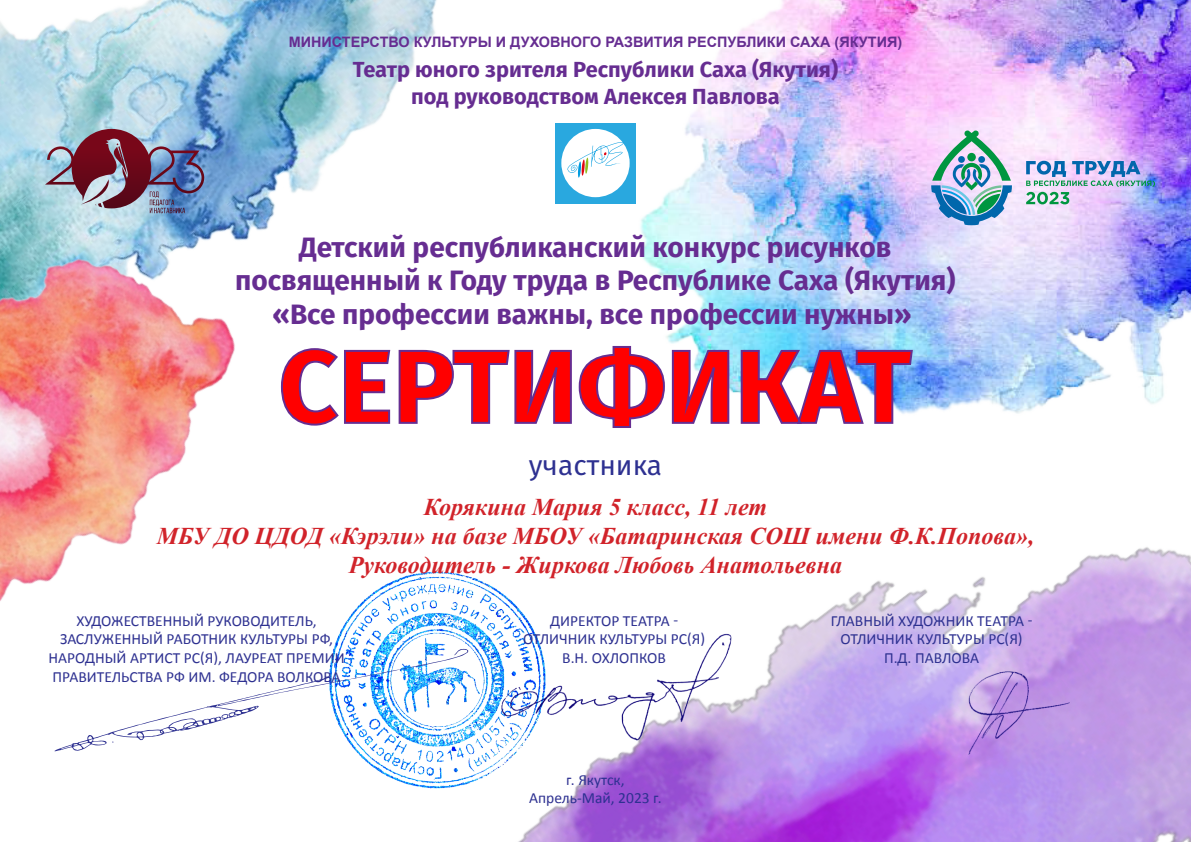
<style>
.page{position:relative;width:1191px;height:842px;background:#fff}
.page>*{position:absolute;margin:0;border:0;box-sizing:border-box;transform-origin:0 0}
.t1{font:700 103.8px "Fira Sans";color:#f00}
.t2{font:700 28px/33.6px "Fira Sans";color:#662d91;text-align:center}
.t3{font:28px "Fira Sans";color:#2e3191}
.t4{font:italic 700 24px "Times New Roman";color:#d1232a}
.t5{font:700 21.8px/26.2px "Fira Sans";color:#662d91;text-align:center}
.t6{font:15.6px/18.6px "Calibri";color:#2e3191;text-align:center}
.t7{font:700 14.4px "Arial";color:#662d91}
</style>
<div class="page">
<img style="left:334px;top:593px;width:38px;height:173px">
<img style="left:372px;top:547px;width:819px;height:295px">
<img style="left:0;top:0;width:560px;height:204px">
<img style="left:560px;top:0;width:631px;height:414px">
<svg style="left:54px;top:649px;width:414px;height:102px"></svg>
<div style="left:555px;top:123px;width:80px;height:80px;background:#29a8df"></div>
<div style="left:561px;top:129px;width:68px;height:68px;background:#fff;border-radius:50%"></div>
<svg style="left:567px;top:142px;width:56px;height:36px"></svg>
<svg style="left:334px;top:349px;width:57px;height:75px"></svg>
<svg style="left:398px;top:345px;width:332px;height:83px"></svg>
<img style="left:739px;top:348px;width:175px;height:76px">
<img style="left:466px;top:626px;width:312px;height:120px">
<img style="left:949px;top:657px;width:143px;height:114px">
<img style="left:0;top:143px;width:334px;height:531px">
<img style="left:1026px;top:161px;width:129px;height:43px">
<svg style="left:931px;top:130px;width:81px;height:95px"></svg>
<img style="left:45px;top:129px;width:160px;height:79px">
<p class="t7" style="left:289px;top:31px;width:615px">МИНИСТЕРСТВО КУЛЬТУРЫ И ДУХОВНОГО РАЗВИТИЯ РЕСПУБЛИКИ САХА (ЯКУТИЯ)</p>
<h3 class="t5" style="left:353px;top:55px;width:487px">Театр юного зрителя Республики Саха (Якутия) под руководством Алексея Павлова</h3>
<h2 class="t2" style="left:235px;top:228px;width:722px">Детский республиканский конкурс рисунков посвященный к Году труда в Республике Саха (Якутия) «Все профессии важны, все профессии нужны»</h2>
<h1 class="t1" style="left:278px;top:299px;width:635px">СЕРТИФИКАТ</h1>
<h2 class="t3" style="left:529px;top:444px;width:135px">участника</h2>
<p class="t4" style="left:424px;top:490px;width:345px">Корякина Мария 5 класс, 11 лет</p>
<p class="t4" style="left:157px;top:519px;width:879px">МБУ ДО ЦДОД «Кэрэли» на базе МБОУ «Батаринская СОШ имени Ф.К.Попова»,</p>
<p class="t4" style="left:349px;top:548px;width:494px">Руководитель - Жиркова Любовь Анатольевна</p>
<p class="t6" style="left:48px;top:611px;width:298px">ХУДОЖЕСТВЕННЫЙ РУКОВОДИТЕЛЬ, ЗАСЛУЖЕННЫЙ РАБОТНИК КУЛЬТУРЫ РФ, НАРОДНЫЙ АРТИСТ РС(Я), ЛАУРЕАТ ПРЕМИИ ПРАВИТЕЛЬСТВА РФ ИМ. ФЕДОРА ВОЛКОВА</p>
<p class="t6" style="left:523px;top:611px;width:184px">ДИРЕКТОР ТЕАТРА -<br>ОТЛИЧНИК КУЛЬТУРЫ РС(Я)<br>В.Н. ОХЛОПКОВ</p>
<p class="t6" style="left:830px;top:611px;width:203px">ГЛАВНЫЙ ХУДОЖНИК ТЕАТРА -<br>ОТЛИЧНИК КУЛЬТУРЫ РС(Я)<br>П.Д. ПАВЛОВА</p>
<p class="t6" style="left:529px;top:770px;width:134px">г. Якутск,<br>Апрель-Май, 2023 г.</p>
</div>
